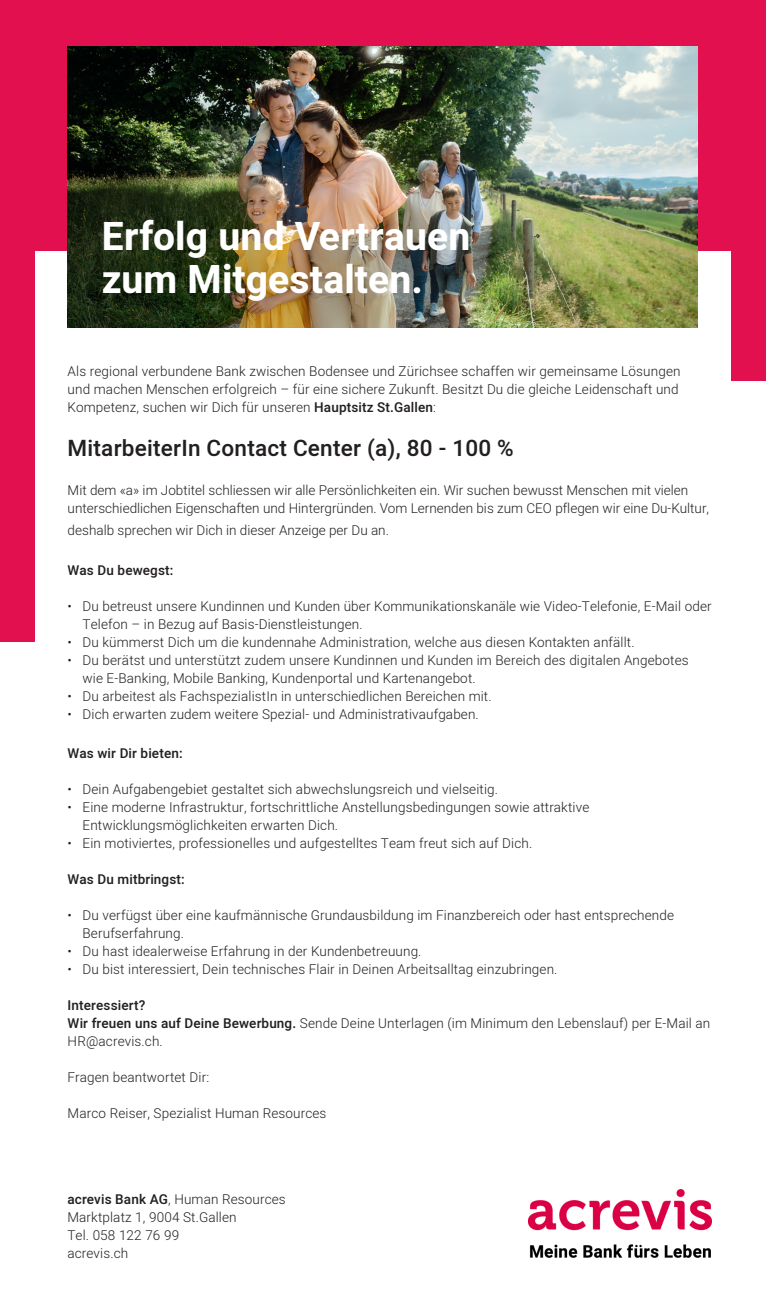
<style>
.page{position:relative;width:766px;height:1312px;background:#fff}
.page>*{position:absolute;margin:0;border:0;box-sizing:border-box;transform-origin:0 0}
.Titel__light{font:700 39px/43.5px "Heebo";letter-spacing:.005em;color:#fff}
.Lauftext{font:500 22.5px "Heebo";letter-spacing:.01em;color:#231f20}
.Lauftext-2{font:300 13.5px/18px "Heebo";letter-spacing:.01em;color:#231f20}
.Lauftext-3{font:500 13.5px "Heebo";letter-spacing:.01em;color:#231f20}
.s1{font-weight:500}
</style>
<div class="page">
<div style="left:0;top:0;width:765px;height:250px;background:#e2104f"></div>
<div style="left:0;top:250px;width:34px;height:392px;background:#e2104f"></div>
<div style="left:731px;top:250px;width:34px;height:131px;background:#e2104f"></div>
<img style="left:68px;top:47px;width:629px;height:280px">
<img style="left:528px;top:1190px;width:183px;height:68px">
<p class="Titel__light" style="left:102px;top:215px;width:370px">Erfolg und Vertrauen zum Mitgestalten.</p>
<p class="Lauftext-2" style="left:68px;top:362px;width:614px">Als regional verbundene Bank zwischen Bodensee und Zürichsee schaffen wir gemeinsame Lösungen und machen Menschen erfolgreich – für eine sichere Zukunft. Besitzt Du die gleiche Leidenschaft und<br>Kompetenz, suchen wir Dich für unseren <span class="s1">Hauptsitz St.Gallen</span>:</p>
<p class="Lauftext" style="left:68px;top:432px;width:447px">MitarbeiterIn Contact Center (a), 80 - 100 %</p>
<p class="Lauftext-2" style="left:68px;top:481px;width:643px">Mit dem «a» im Jobtitel schliessen wir alle Persönlichkeiten ein. Wir suchen bewusst Menschen mit vielen unterschiedlichen Eigenschaften und Hintergründen. Vom Lernenden bis zum CEO pflegen wir eine Du-Kultur,</p>
<p class="Lauftext-2" style="left:68px;top:521px;width:323px">deshalb sprechen wir Dich in dieser Anzeige per Du an.</p>
<p class="Lauftext-3" style="left:68px;top:560px;width:107px">Was Du bewegst:</p>
<p class="Lauftext-2" style="left:82px;top:596px;width:630px;text-indent:-15px">• Du betreust unsere Kundinnen und Kunden über Kommunikationskanäle wie Video-Telefonie, E-Mail oder<br>Telefon – in Bezug auf Basis-Dienstleistungen.</p>
<p class="Lauftext-2" style="left:68px;top:632px;width:568px">• Du kümmerst Dich um die kundennahe Administration, welche aus diesen Kontakten anfällt.</p>
<p class="Lauftext-2" style="left:82px;top:650px;width:607px;text-indent:-15px">• Du berätst und unterstützt zudem unsere Kundinnen und Kunden im Bereich des digitalen Angebotes wie E-Banking, Mobile Banking, Kundenportal und Kartenangebot.</p>
<p class="Lauftext-2" style="left:68px;top:686px;width:425px">• Du arbeitest als FachspezialistIn in unterschiedlichen Bereichen mit.</p>
<p class="Lauftext-2" style="left:68px;top:704px;width:412px">• Dich erwarten zudem weitere Spezial- und Administrativaufgaben.</p>
<p class="Lauftext-3" style="left:68px;top:744px;width:116px">Was wir Dir bieten:</p>
<p class="Lauftext-2" style="left:68px;top:780px;width:432px">• Dein Aufgabengebiet gestaltet sich abwechslungsreich und vielseitig.</p>
<p class="Lauftext-2" style="left:82px;top:798px;width:508px;text-indent:-15px">• Eine moderne Infrastruktur, fortschrittliche Anstellungsbedingungen sowie attraktive<br>Entwicklungsmöglichkeiten erwarten Dich.</p>
<p class="Lauftext-2" style="left:68px;top:834px;width:466px">• Ein motiviertes, professionelles und aufgestelltes Team freut sich auf Dich.</p>
<p class="Lauftext-3" style="left:68px;top:870px;width:119px">Was Du mitbringst:</p>
<p class="Lauftext-2" style="left:82px;top:906px;width:593px;text-indent:-15px">• Du verfügst über eine kaufmännische Grundausbildung im Finanzbereich oder hast entsprechende<br>Berufserfahrung.</p>
<p class="Lauftext-2" style="left:68px;top:942px;width:355px">• Du hast idealerweise Erfahrung in der Kundenbetreuung.</p>
<p class="Lauftext-2" style="left:68px;top:960px;width:491px">• Du bist interessiert, Dein technisches Flair in Deinen Arbeitsalltag einzubringen.</p>
<p class="Lauftext-3" style="left:68px;top:996px;width:79px">Interessiert?</p>
<p class="Lauftext-2" style="left:68px;top:1014px;width:644px"><span class="s1">Wir freuen uns auf Deine Bewerbung.</span> Sende Deine Unterlagen (im Minimum den Lebenslauf) per E-Mail an<br>HR@acrevis.ch.</p>
<p class="Lauftext-2" style="left:68px;top:1068px;width:143px">Fragen beantwortet Dir:</p>
<p class="Lauftext-2" style="left:68px;top:1104px;width:260px">Marco Reiser, Spezialist Human Resources</p>
<p class="Lauftext-2" style="left:67px;top:1190px;width:220px"><span class="s1">acrevis Bank AG</span>, Human Resources</p>
<p class="Lauftext-2" style="left:67px;top:1208px;width:171px">Marktplatz 1, 9004 St.Gallen</p>
<p class="Lauftext-2" style="left:67px;top:1226px;width:113px">Tel. 058 122 76 99</p>
<p class="Lauftext-2" style="left:67px;top:1244px;width:62px">acrevis.ch</p>
</div>
